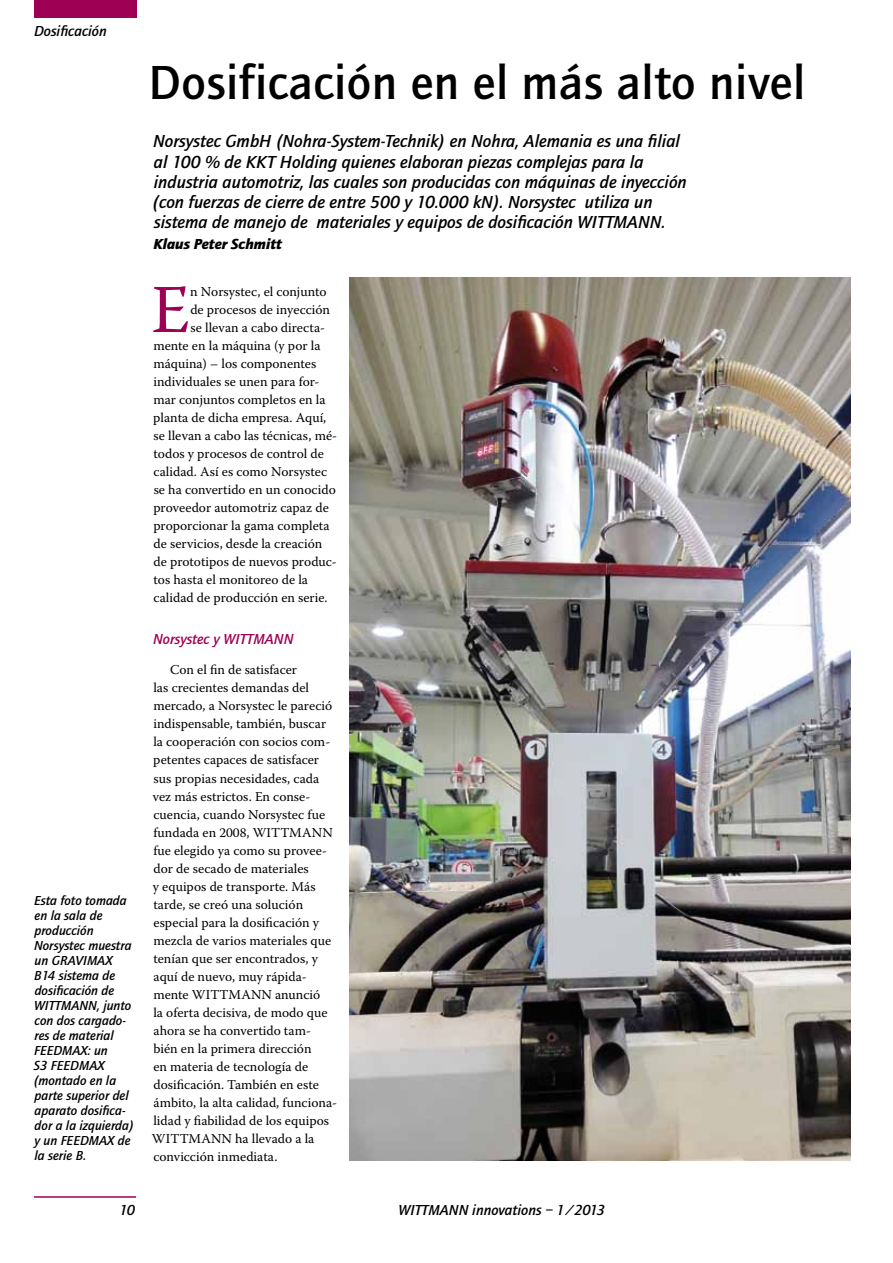
<style>
.page{position:relative;width:893px;height:1263px;background:#fff}
.page>*{position:absolute;margin:0;border:0;box-sizing:border-box;transform-origin:0 0}
.t1{font:68.25px "Warnock Pro";color:#9e0054}
.t2{font:500 49.5px "Quay Sans";letter-spacing:.01em;color:#000}
.t3{font:italic 500 18px/20.2px "Quay Sans";color:#000}
.t4{font:italic 500 15px "Quay Sans";color:#000}
.t5{font:italic 500 15px "Quay Sans";color:#9e0054}
.t6{font:italic 900 15px "Quay Sans";color:#000}
.t7{font:13.5px/18px "Warnock Pro";color:#000}
.t8{font:italic 500 13.5px/15px "Quay Sans";color:#000}
</style>
<div class="page">
<div style="left:34px;top:0;width:102px;height:18px;background:#9e0054"></div>
<hr style="left:34px;top:1196px;width:102px;height:2px;background:#9e0054">
<img style="left:350px;top:278px;width:500px;height:883px">
<p class="t4" style="left:34px;top:22px;width:74px">Dosificación</p>
<p class="t8" style="left:33px;top:893px;width:102px">Esta foto tomada en la sala de producción<br>Norsystec muestra un GRAVIMAX<br>B14 sistema de dosificación de<br>WITTMANN, junto con dos cargado&shy;res de material<br>FEEDMAX: un<br>S3 FEEDMAX (montado en la parte superior del aparato dosifica&shy;dor a la izquierda) y un FEEDMAX de la serie B.</p>
<h2 class="t2" style="left:149px;top:55px;width:658px">Dosificación en el más alto nivel</h2>
<p class="t3" style="left:152px;top:131px;width:536px">Norsystec GmbH (Nohra-System-Technik) en Nohra, Alemania es una filial al 100 % de KKT Holding quienes elaboran piezas complejas para la industria automotriz, las cuales son producidas con máquinas de inyección (con fuerzas de cierre de entre 500 y 10.000 kN). Norsystec utiliza un sistema de manejo de materiales y equipos de dosificación WITTMANN.</p>
<p class="t6" style="left:153px;top:235px;width:130px">Klaus Peter Schmitt</p>
<h1 class="t1" style="left:151px;top:268px;width:40px">E</h1>
<p class="t7" style="left:190px;top:282px;width:138px">n Norsystec, el conjunto</p>
<p class="t7" style="left:190px;top:300px;width:141px">de procesos de inyección</p>
<p class="t7" style="left:191px;top:318px;width:136px">se llevan a cabo directa-</p>
<p class="t7" style="left:153px;top:336px;width:169px">mente en la máquina (y por la</p>
<p class="t7" style="left:153px;top:354px;width:165px">máquina) – los componentes</p>
<p class="t7" style="left:153px;top:372px;width:168px">individuales se unen para for-</p>
<p class="t7" style="left:153px;top:390px;width:174px">mar conjuntos completos en la</p>
<p class="t7" style="left:153px;top:408px;width:175px">planta de dicha empresa. Aquí,</p>
<p class="t7" style="left:154px;top:426px;width:185px">se llevan a cabo las técnicas, mé-</p>
<p class="t7" style="left:153px;top:444px;width:172px">todos y procesos de control de</p>
<p class="t7" style="left:153px;top:462px;width:175px">calidad. Así es como Norsystec</p>
<p class="t7" style="left:154px;top:480px;width:184px">se ha convertido en un conocido</p>
<p class="t7" style="left:153px;top:499px;width:177px">proveedor automotriz capaz de</p>
<p class="t7" style="left:153px;top:517px;width:178px">proporcionar la gama completa</p>
<p class="t7" style="left:153px;top:535px;width:170px">de servicios, desde la creación</p>
<p class="t7" style="left:153px;top:553px;width:185px">de prototipos de nuevos produc-</p>
<p class="t7" style="left:153px;top:571px;width:156px">tos hasta el monitoreo de la</p>
<p class="t7" style="left:154px;top:589px;width:176px">calidad de producción en serie.</p>
<p class="t5" style="left:153px;top:631px;width:142px">Norsystec y WITTMANN</p>
<p class="t7" style="left:152px;top:661px;width:187px;text-indent:18px">Con el fin de satisfacer<br>las crecientes demandas del mercado, a Norsystec le pareció indispensable, también, buscar la cooperación con socios com&shy;petentes capaces de satisfacer sus propias necesidades, cada vez más estrictos. En conse&shy;cuencia, cuando Norsystec fue fundada en 2008, WITTMANN fue elegido ya como su provee&shy;dor de secado de materiales<br>y equipos de transporte. Más tarde, se creó una solución especial para la dosificación y mezcla de varios materiales que tenían que ser encontrados, y aquí de nuevo, muy rápida&shy;mente WITTMANN anunció<br>la oferta decisiva, de modo que ahora se ha convertido tam-<br>bién en la primera dirección<br>en materia de tecnología de dosificación. También en este ámbito, la alta calidad, funciona&shy;lidad y fiabilidad de los equipos<br>WITTMANN ha llevado a la convicción inmediata.</p>
<p class="t4" style="left:120px;top:1201px;width:17px">10</p>
<p class="t4" style="left:398px;top:1201px;width:208px">WITTMANN innovations – 1/2013</p>
</div>
